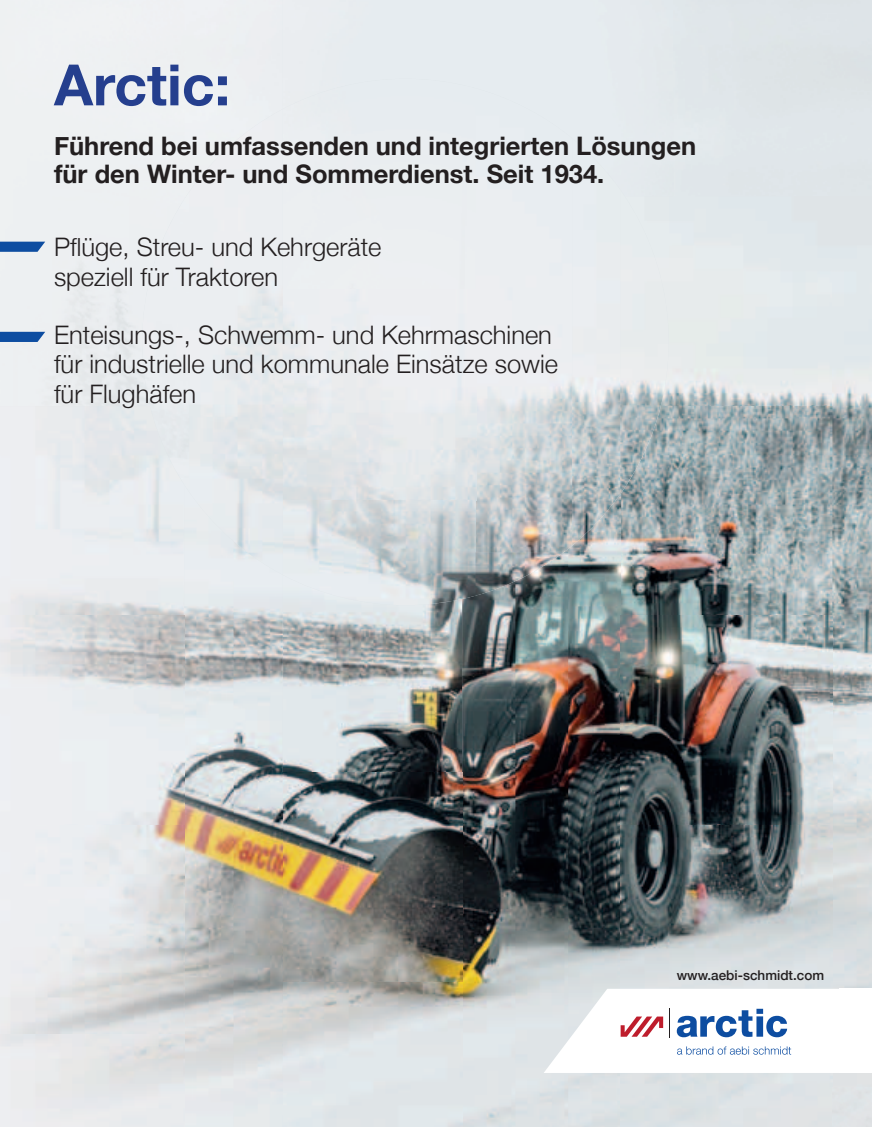
<style>
.page{position:relative;width:872px;height:1127px;background:#fff}
.page>*{position:absolute;margin:0;border:0;box-sizing:border-box;transform-origin:0 0}
.t1{font:700 57px "Helvetica Neue";color:#253f8e}
.t2{font:300 25.5px/29.2px "Helvetica Neue";color:#231f20}
.t3{font:700 25.5px/28.5px "Helvetica Neue";color:#231f20}
.t4{font:500 13.5px "Helvetica Neue";color:#231f20}
</style>
<div class="page">
<div style="left:668px;top:196px;width:164px;height:210px;background:#e3eaeb"></div>
<img style="left:832px;top:196px;width:40px;height:931px">
<img style="left:621px;top:406px;width:211px;height:721px">
<img style="left:568px;top:494px;width:53px;height:633px">
<img style="left:515px;top:553px;width:53px;height:574px">
<img style="left:283px;top:605px;width:179px;height:522px">
<img style="left:462px;top:596px;width:53px;height:531px">
<svg style="left:543px;top:989px;width:296px;height:84px"></svg>
<div style="left:839px;top:989px;width:33px;height:84px;background:#fff"></div>
<img style="left:0;top:0;width:184px;height:1127px">
<img style="left:184px;top:492px;width:50px;height:635px">
<img style="left:234px;top:575px;width:49px;height:552px">
<img style="left:283px;top:79px;width:193px;height:526px">
<img style="left:475px;top:88px;width:97px;height:465px">
<img style="left:572px;top:138px;width:48px;height:408px">
<img style="left:620px;top:190px;width:48px;height:304px">
<img style="left:475px;top:552px;width:88px;height:44px">
<div style="left:142px;top:192px;width:47px;height:300px;background:#ebeef1"></div>
<svg style="left:0;top:242px;width:45px;height:10px"></svg>
<svg style="left:0;top:332px;width:45px;height:10px"></svg>
<h1 class="t1" style="left:54px;top:40px;width:178px">Arctic:</h1>
<p class="t3" style="left:54px;top:132px;width:643px">Führend bei umfassenden und integrierten Lösungen für den Winter- und Sommerdienst. Seit 1934.</p>
<p class="t2" style="left:54px;top:231px;width:329px">Pflüge, Streu- und Kehrgeräte speziell für Traktoren</p>
<p class="t2" style="left:54px;top:319px;width:505px">Enteisungs-, Schwemm- und Kehrmaschinen für industrielle und kommunale Einsätze sowie für Flughäfen</p>
<p class="t4" style="left:676px;top:964px;width:149px">www.aebi-schmidt.com</p>
</div>
